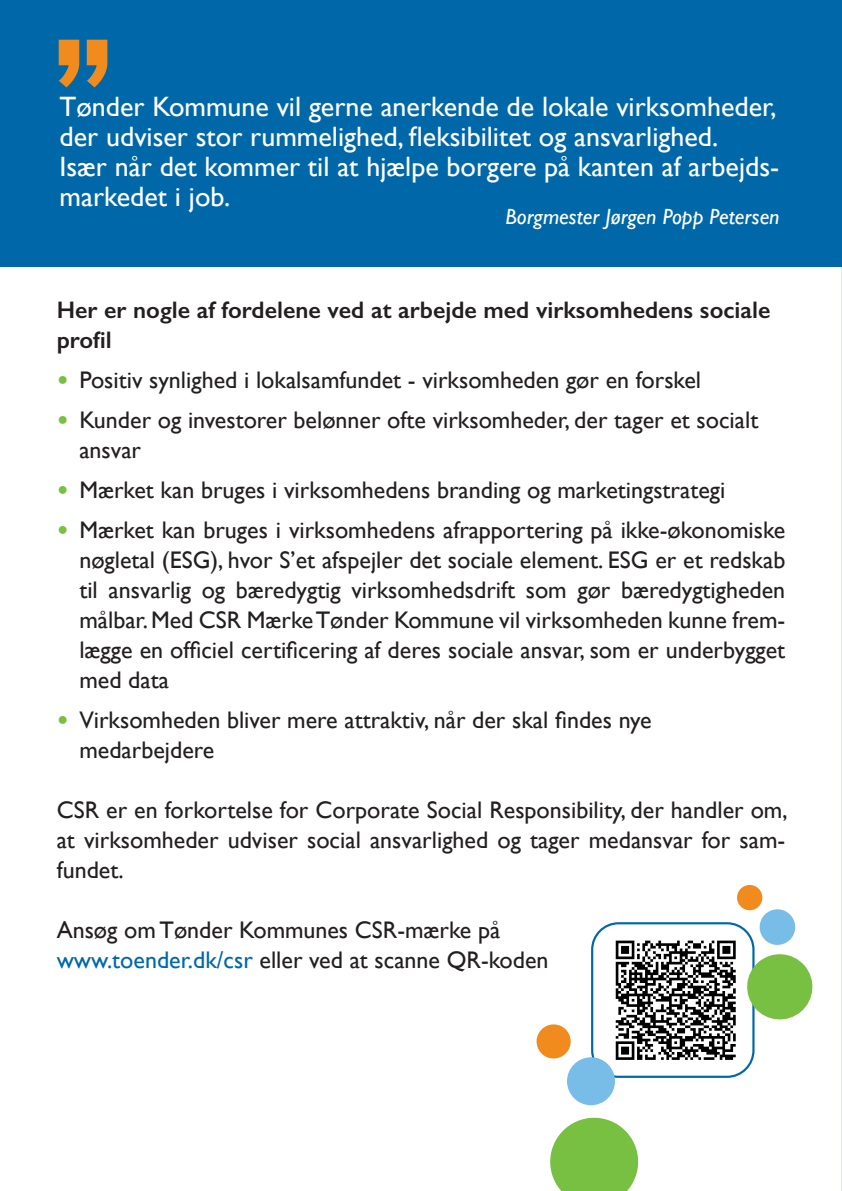
<style>
.page{position:relative;width:842px;height:1191px;background:#fff}
.page>*{position:absolute;margin:0;border:0;box-sizing:border-box;transform-origin:0 0}
.t1{font:28px/30px "Gill Sans";color:#fff}
.t2{font:24px/30px "Gill Sans";color:#231f20}
.t3{font:600 24px/30px "Gill Sans";color:#231f20}
.t4{font:italic 22px "Gill Sans";color:#fff}
.s1{font-weight:700;color:#78c042}
.s2{color:#0068a9}
</style>
<div class="page">
<div style="left:0;top:0;width:842px;height:266px;background:#0068a9"></div>
<svg style="left:59px;top:40px;width:20px;height:47px"></svg>
<svg style="left:87px;top:40px;width:20px;height:47px"></svg>
<img style="left:597px;top:923px;width:156px;height:153px">
<div style="left:591px;top:922px;width:163px;height:155px;border:2px solid #0068a9;border-radius:26px"></div>
<svg style="left:550px;top:1117px;width:89px;height:74px"></svg>
<div style="left:567px;top:1057px;width:48px;height:48px;background:#78bde8;border-radius:50%"></div>
<div style="left:538px;top:1025px;width:32px;height:32px;background:#f28b1d;border-radius:50%"></div>
<div style="left:537px;top:1024px;width:34px;height:34px;border:2px solid #f28b1d;border-radius:50%"></div>
<svg style="left:743px;top:950px;width:70px;height:73px"></svg>
<div style="left:760px;top:909px;width:35px;height:36px;background:#78bde8;border-radius:50%"></div>
<div style="left:738px;top:885px;width:23px;height:24px;background:#f28b1d;border-radius:50%"></div>
<div style="left:737px;top:885px;width:25px;height:25px;border:2px solid #f28b1d;border-radius:50%"></div>
<p class="t1" style="left:60px;top:91px;width:721px">Tønder Kommune vil gerne anerkende de lokale virksomheder, der udviser stor rummelighed, fleksibilitet og ansvarlighed.<br>Især når det kommer til at hjælpe borgere på kanten af arbejds&shy;markedet i job.</p>
<p class="t4" style="left:506px;top:204px;width:275px">Borgmester Jørgen Popp Petersen</p>
<p class="t3" style="left:57px;top:295px;width:715px">Her er nogle af fordelene ved at arbejde med virksomhedens sociale profil</p>
<p class="t2" style="left:57px;top:365px;width:646px"><span class="s1">•</span> Positiv synlighed i lokalsamfundet - virksomheden gør en forskel</p>
<p class="t2" style="left:79px;top:405px;width:680px;text-indent:-23px"><span class="s1">•</span> Kunder og investorer belønner ofte virksomheder, der tager et socialt ansvar</p>
<p class="t2" style="left:57px;top:475px;width:670px"><span class="s1">•</span> Mærket kan bruges i virksomhedens branding og marketingstrategi</p>
<p class="t2" style="left:79px;top:515px;width:707px;text-align:justify;text-indent:-23px"><span class="s1">•</span> Mærket kan bruges i virksomhedens afrapportering på ikke-økonomiske nøgletal (ESG), hvor S’et afspejler det sociale element. ESG er et redskab til ansvarlig og bæredygtig virksomhedsdrift som gør bæredygtigheden målbar. Med CSR Mærke Tønder Kommune vil virksomheden kunne frem&shy;lægge en officiel certificering af deres sociale ansvar, som er underbygget med data</p>
<p class="t2" style="left:79px;top:705px;width:574px;text-indent:-23px"><span class="s1">•</span> Virksomheden bliver mere attraktiv, når der skal findes nye medarbejdere</p>
<p class="t2" style="left:57px;top:795px;width:732px;text-align:justify">CSR er en forkortelse for Corporate Social Responsibility, der handler om, at virksomheder udviser social ansvarlighed og tager medansvar for sam&shy;fundet.</p>
<p class="t2" style="left:57px;top:915px;width:493px">Ansøg om Tønder Kommunes CSR-mærke på <span class="s2">www.toender.dk/csr</span> eller ved at scanne QR-koden</p>
</div>
